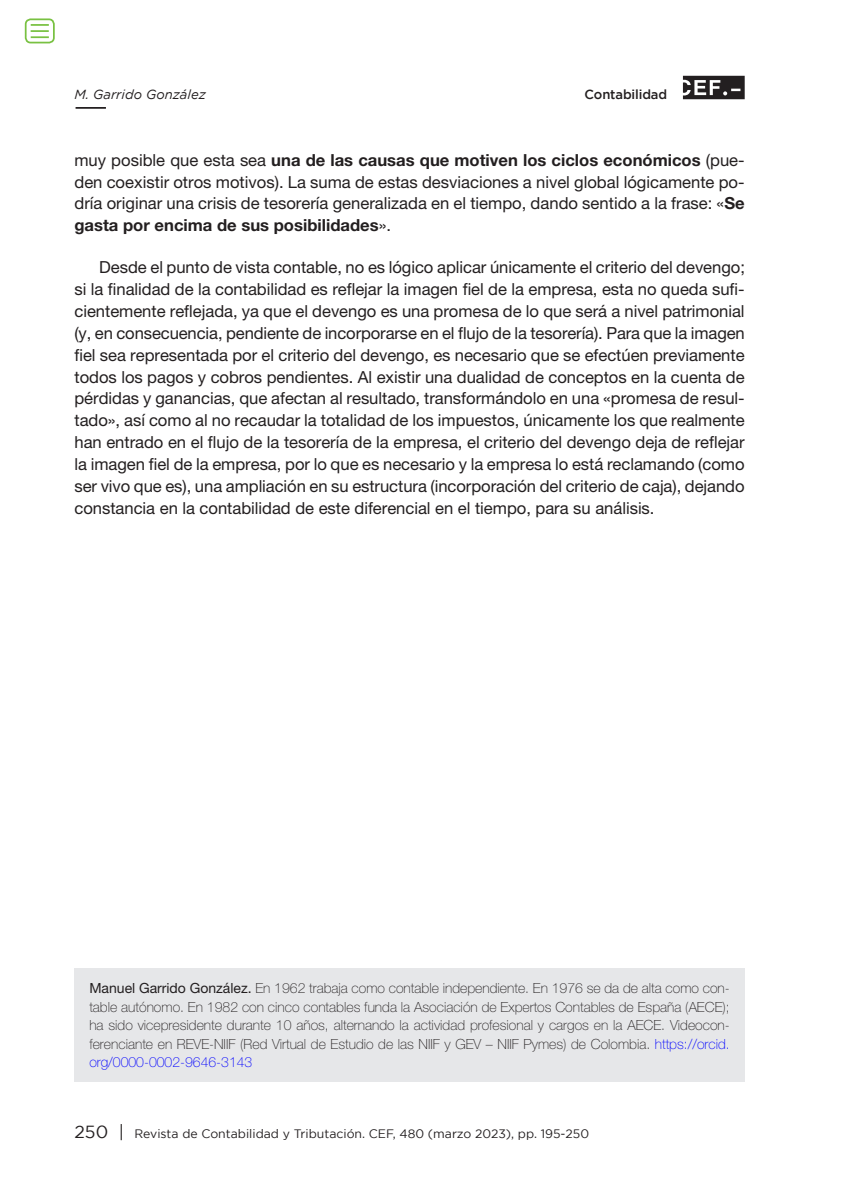
<style>
.page{position:relative;width:844px;height:1191px;background:#fff}
.page>*{position:absolute;margin:0;border:0;box-sizing:border-box;transform-origin:0 0}
.texto_normal{font:16.62px/21.9px "Helvetica Neue LT Std";color:#231f20;text-align:justify}
.ref__bibliograficas{font:100 14px/18.4px "Helvetica Neue LT Std";color:#231f20;text-align:justify}
.t1{font:italic 13.12px "Gotham";color:#231f20}
.t2{font:500 13.12px "Gotham";letter-spacing:-.01em;color:#231f20}
.t3{font:12.25px "Gotham";color:#231f20}
.s1{font-weight:700}
.s2{font-weight:400}
.s3{color:#00f}
.s4{font-size:17.5px}
</style>
<div class="page">
<svg style="left:682px;top:76px;width:62px;height:23px"></svg>
<hr style="left:76px;top:107px;width:30px;height:2px;background:#231f20">
<div style="left:74px;top:968px;width:670px;height:113px;background:#e6e7e9"></div>
<div style="left:25px;top:18px;width:30px;height:25px;border:2px solid #79c142;border-radius:5px"></div>
<svg style="left:31px;top:24px;width:18px;height:14px"></svg>
<p class="t1" style="left:74px;top:87px;width:133px">M. Garrido González</p>
<p class="t2" style="left:584px;top:87px;width:84px">Contabilidad</p>
<p class="texto_normal" style="left:74px;top:149px;width:671px">muy posible que esta sea <span class="s1">una de las causas que motiven los ciclos económicos</span> (pue&shy;den coexistir otros motivos). La suma de estas desviaciones a nivel global lógicamente po&shy;dría originar una crisis de tesorería generalizada en el tiempo, dando sentido a la frase: «<span class="s1">Se gasta por encima de sus posibilidades</span>».</p>
<p class="texto_normal" style="left:74px;top:256px;width:671px;text-indent:25px">Desde el punto de vista contable, no es lógico aplicar únicamente el criterio del devengo; si la finalidad de la contabilidad es reflejar la imagen fiel de la empresa, esta no queda sufi&shy;cientemente reflejada, ya que el devengo es una promesa de lo que será a nivel patrimonial (y, en consecuencia, pendiente de incorporarse en el flujo de la tesorería). Para que la imagen fiel sea representada por el criterio del devengo, es necesario que se efectúen previamente todos los pagos y cobros pendientes. Al existir una dualidad de conceptos en la cuenta de pérdidas y ganancias, que afectan al resultado, transformándolo en una «promesa de resul&shy;tado», así como al no recaudar la totalidad de los impuestos, únicamente los que realmente han entrado en el flujo de la tesorería de la empresa, el criterio del devengo deja de reflejar la imagen fiel de la empresa, por lo que es necesario y la empresa lo está reclamando (como ser vivo que es), una ampliación en su estructura (incorporación del criterio de caja), dejando constancia en la contabilidad de este diferencial en el tiempo, para su análisis.</p>
<p class="ref__bibliograficas" style="left:89px;top:979px;width:641px"><span class="s2">Manuel Garrido González.</span> En 1962 trabaja como contable independiente. En 1976 se da de alta como con&shy;table autónomo. En 1982 con cinco contables funda la Asociación de Expertos Contables de España (AECE); ha sido vicepresidente durante 10 años, alternando la actividad profesional y cargos en la AECE. Videocon&shy;ferenciante en REVE-NIIF (Red Virtual de Estudio de las NIIF y GEV – NIIF Pymes) de Colombia. <span class="s3">https://orcid. org/0000-0002-9646-3143</span></p>
<p class="t3" style="left:74px;top:1127px;width:516px"><span class="s4">250 |</span> Revista de Contabilidad y Tributación. CEF, 480 (marzo 2023), pp. 195-250</p>
</div>
